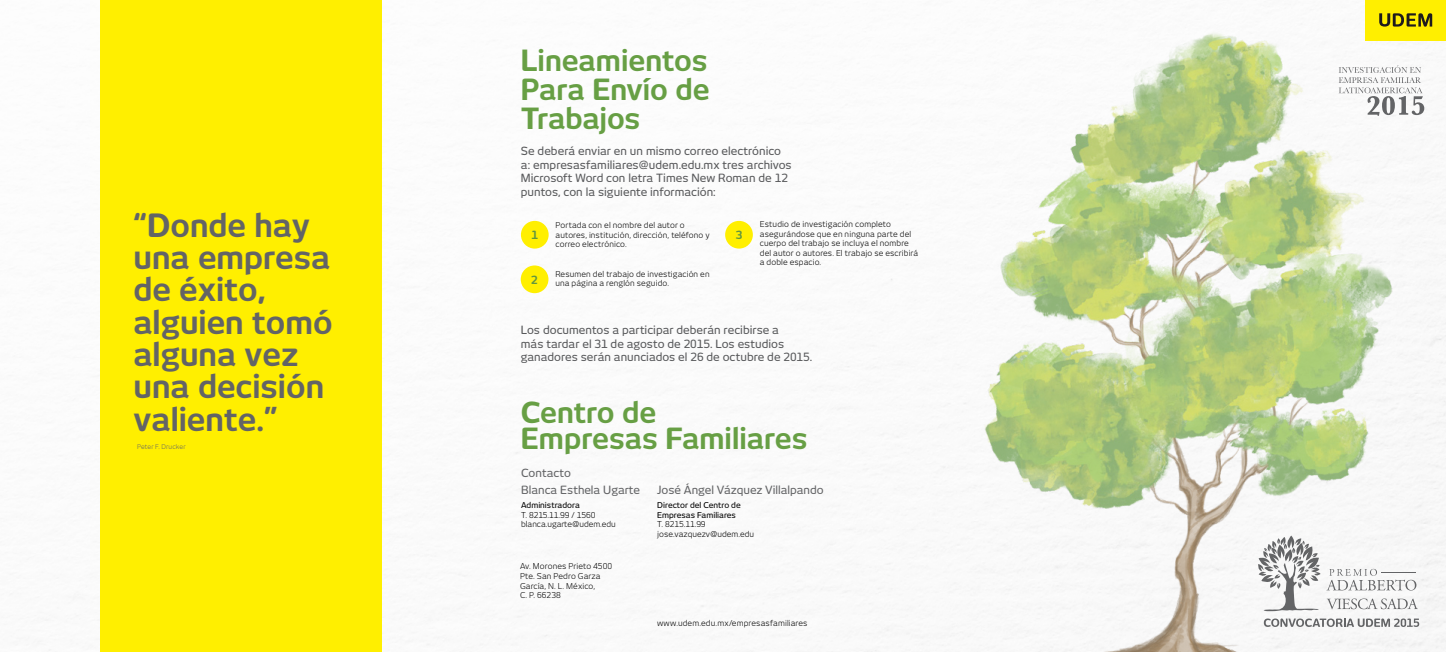
<style>
.page{position:relative;width:1446px;height:652px;background:#fff}
.page>*{position:absolute;margin:0;border:0;box-sizing:border-box;transform-origin:0 0}
.t1{font:700 31.7px/32.4px "New June";color:#636466}
.t2{font:700 28.8px/28.8px "New June";letter-spacing:-.005em;color:#679f44;text-align:justify}
.t3{font:500 11.2px/13.4px "New June";color:#58595b}
.t4{font:500 11.2px "New June";color:#636466}
.t5{font:700 11.2px "New June";color:#629640}
.t6{font:8px/9.6px "New June";letter-spacing:.015em;color:#000}
.t7{font:500 8px/9.6px "New June";color:#000}
.t8{font:6.4px "New June";letter-spacing:.025em;color:#636466}
</style>
<div class="page">
<div style="left:521px;top:265px;width:27px;height:28px;background:#ffef00;border-radius:50%"></div>
<div style="left:725px;top:221px;width:28px;height:28px;background:#ffef00;border-radius:50%"></div>
<div style="left:521px;top:221px;width:28px;height:28px;background:#ffef00;border-radius:50%"></div>
<svg style="left:1401px;top:67px;width:23px;height:49px"></svg>
<img style="left:966px;top:21px;width:435px;height:631px">
<svg style="left:1326px;top:569px;width:90px;height:22px"></svg>
<svg style="left:1326px;top:598px;width:92px;height:11px"></svg>
<hr style="left:1380px;top:572px;width:35px;height:1px;background:#636466">
<svg style="left:1257px;top:536px;width:63px;height:75px"></svg>
<svg style="left:1264px;top:618px;width:155px;height:9px"></svg>
<div style="left:1365px;top:0;width:81px;height:40px;background:#ffef00"></div>
<svg style="left:1379px;top:13px;width:53px;height:14px"></svg>
<div style="left:100px;top:0;width:281px;height:652px;background:#ffef00"></div>
<h1 class="t1" style="left:133px;top:208px;width:201px">“Donde hay una empresa de éxito, alguien tomó alguna vez una decisión valiente.”</h1>
<p class="t8" style="left:137px;top:443px;width:50px">Peter F. Drucker</p>
<h2 class="t2" style="left:521px;top:46px;width:190px">Lineamientos Para Envío de Trabajos</h2>
<h3 class="t3" style="left:521px;top:145px;width:272px">Se deberá enviar en un mismo correo electrónico a: empresasfamiliares@udem.edu.mx tres archivos Microsoft Word con letra Times New Roman de 12 puntos, con la siguiente información:</h3>
<h3 class="t5" style="left:531px;top:228px;width:8px">1</h3>
<h3 class="t5" style="left:531px;top:273px;width:8px">2</h3>
<p class="t6" style="left:555px;top:220px;width:156px">Portada con el nombre del autor o autores, institución, dirección, teléfono y correo electrónico.</p>
<p class="t6" style="left:555px;top:269px;width:156px">Resumen del trabajo de investigación en una página a renglón seguido.</p>
<h3 class="t5" style="left:736px;top:228px;width:8px">3</h3>
<p class="t6" style="left:760px;top:219px;width:160px">Estudio de investigación completo asegurándose que en ninguna parte del cuerpo del trabajo se incluya el nombre del autor o autores. El trabajo se escribirá a doble espacio.</p>
<h3 class="t3" style="left:521px;top:323px;width:293px">Los documentos a participar deberán recibirse a<br>más tardar el 31 de agosto de 2015. Los estudios ganadores serán anunciados el 26 de octubre de 2015.</h3>
<h2 class="t2" style="left:521px;top:400px;width:288px;line-height:25.2px">Centro de<br>Empresas Familiares</h2>
<h3 class="t4" style="left:521px;top:466px;width:51px">Contacto</h3>
<h3 class="t4" style="left:521px;top:484px;width:120px">Blanca Esthela Ugarte</h3>
<h3 class="t4" style="left:657px;top:484px;width:168px">José Ángel Vázquez Villalpando</h3>
<p class="t7" style="left:521px;top:500px;width:60px">Administradora</p>
<p class="t6" style="left:521px;top:510px;width:96px">T. 8215.11.99 / 1560 blanca.ugarte@udem.edu</p>
<p class="t6" style="left:520px;top:562px;width:94px">Av. Morones Prieto 4500<br>Pte. San Pedro Garza<br>García, N. L. México,<br>C. P. 66238</p>
<p class="t7" style="left:657px;top:500px;width:85px">Director del Centro de<br>Empresas Familiares</p>
<p class="t6" style="left:657px;top:520px;width:98px">T. 8215.11.99 jose.vazquezv@udem.edu</p>
<p class="t6" style="left:657px;top:618px;width:152px">www.udem.edu.mx/empresasfamiliares</p>
</div>
